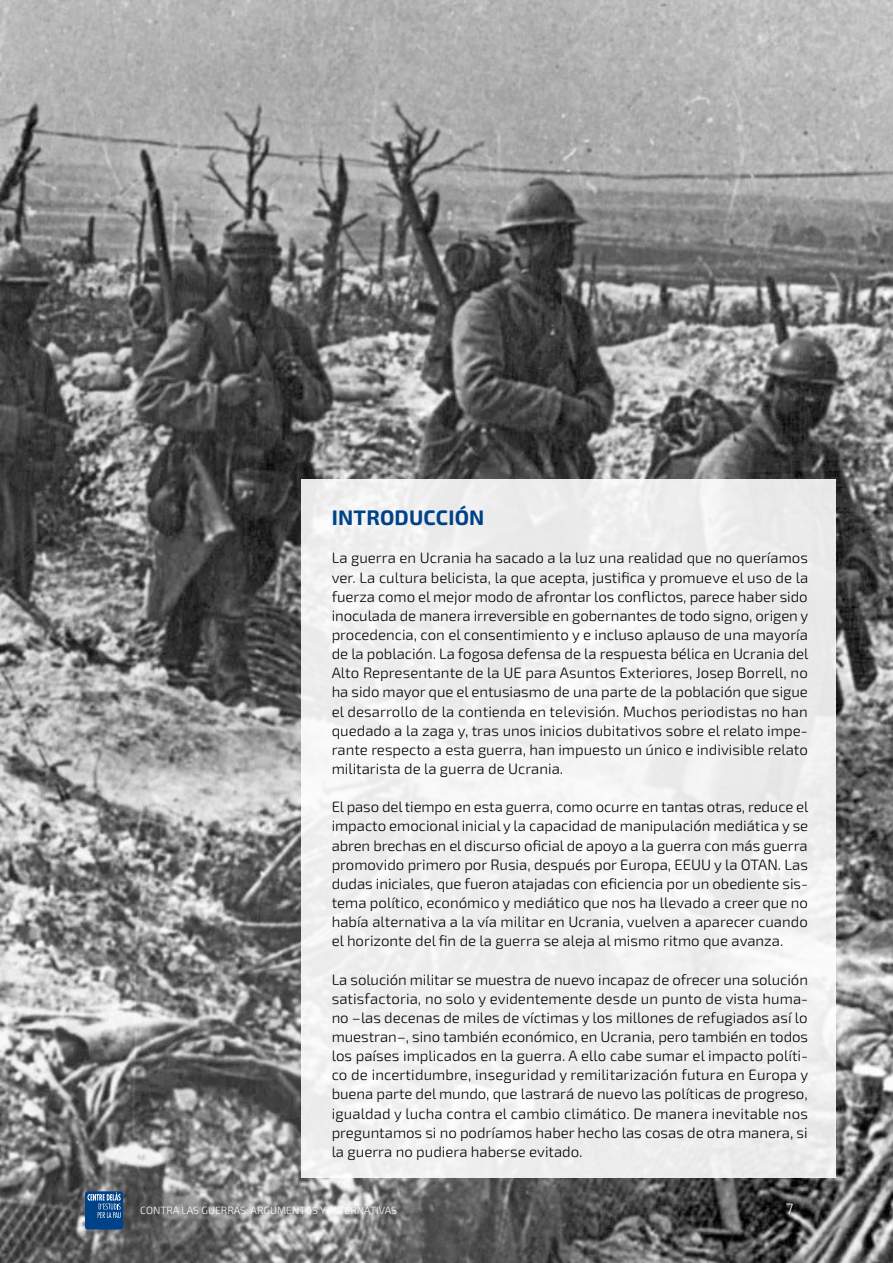
<style>
.page{position:relative;width:893px;height:1263px;background:#fff}
.page>*{position:absolute;margin:0;border:0;box-sizing:border-box;transform-origin:0 0}
.t1{font:700 21px "Exo 2.0";letter-spacing:.01em;color:#004289}
.t2{font:300 15px/19.2px "Exo 2.0";color:#000;text-align:justify}
.t3{font:300 15px "Exo 2.0";color:#fff}
.t4{font:300 10.5px "Exo 2.0";color:#fff}
</style>
<div class="page">
<img style="left:0;top:0;width:893px;height:1263px">
<div style="left:302px;top:479px;width:534px;height:699px;background:#eee"></div>
<div style="left:85px;top:1191px;width:38px;height:38px;background:#004289;border-radius:3px"></div>
<svg style="left:87px;top:1192px;width:34px;height:26px"></svg>
<h1 class="t1" style="left:332px;top:505px;width:154px">INTRODUCCIÓN</h1>
<p class="t2" style="left:332px;top:549px;width:478px">La guerra en Ucrania ha sacado a la luz una realidad que no queríamos ver. La cultura belicista, la que acepta, justifica y promueve el uso de la fuerza como el mejor modo de afrontar los conflictos, parece haber sido inoculada de manera irreversible en gobernantes de todo signo, origen y procedencia, con el consentimiento y e incluso aplauso de una mayoría de la población. La fogosa defensa de la respuesta bélica en Ucrania del Alto Representante de la UE para Asuntos Exteriores, Josep Borrell, no ha sido mayor que el entusiasmo de una parte de la población que sigue el desarrollo de la contienda en televisión. Muchos periodistas no han quedado a la zaga y, tras unos inicios dubitativos sobre el relato impe&shy;rante respecto a esta guerra, han impuesto un único e indivisible relato militarista de la guerra de Ucrania.</p>
<p class="t2" style="left:332px;top:798px;width:478px">El paso del tiempo en esta guerra, como ocurre en tantas otras, reduce el impacto emocional inicial y la capacidad de manipulación mediática y se abren brechas en el discurso oficial de apoyo a la guerra con más guerra promovido primero por Rusia, después por Europa, EEUU y la OTAN. Las dudas iniciales, que fueron atajadas con eficiencia por un obediente sis&shy;tema político, económico y mediático que nos ha llevado a creer que no había alternativa a la vía militar en Ucrania, vuelven a aparecer cuando el horizonte del fin de la guerra se aleja al mismo ritmo que avanza.</p>
<p class="t2" style="left:332px;top:970px;width:478px">La solución militar se muestra de nuevo incapaz de ofrecer una solución satisfactoria, no solo y evidentemente desde un punto de vista huma&shy;no –las decenas de miles de víctimas y los millones de refugiados así lo muestran–, sino también económico, en Ucrania, pero también en todos los países implicados en la guerra. A ello cabe sumar el impacto políti&shy;co de incertidumbre, inseguridad y remilitarización futura en Europa y buena parte del mundo, que lastrará de nuevo las políticas de progreso, igualdad y lucha contra el cambio climático. De manera inevitable nos preguntamos si no podríamos haber hecho las cosas de otra manera, si la guerra no pudiera haberse evitado.</p>
<p class="t4" style="left:140px;top:1204px;width:258px">CONTRA LAS GUERRAS: ARGUMENTOS Y ALTERNATIVAS</p>
<p class="t3" style="left:786px;top:1200px;width:9px">7</p>
</div>
